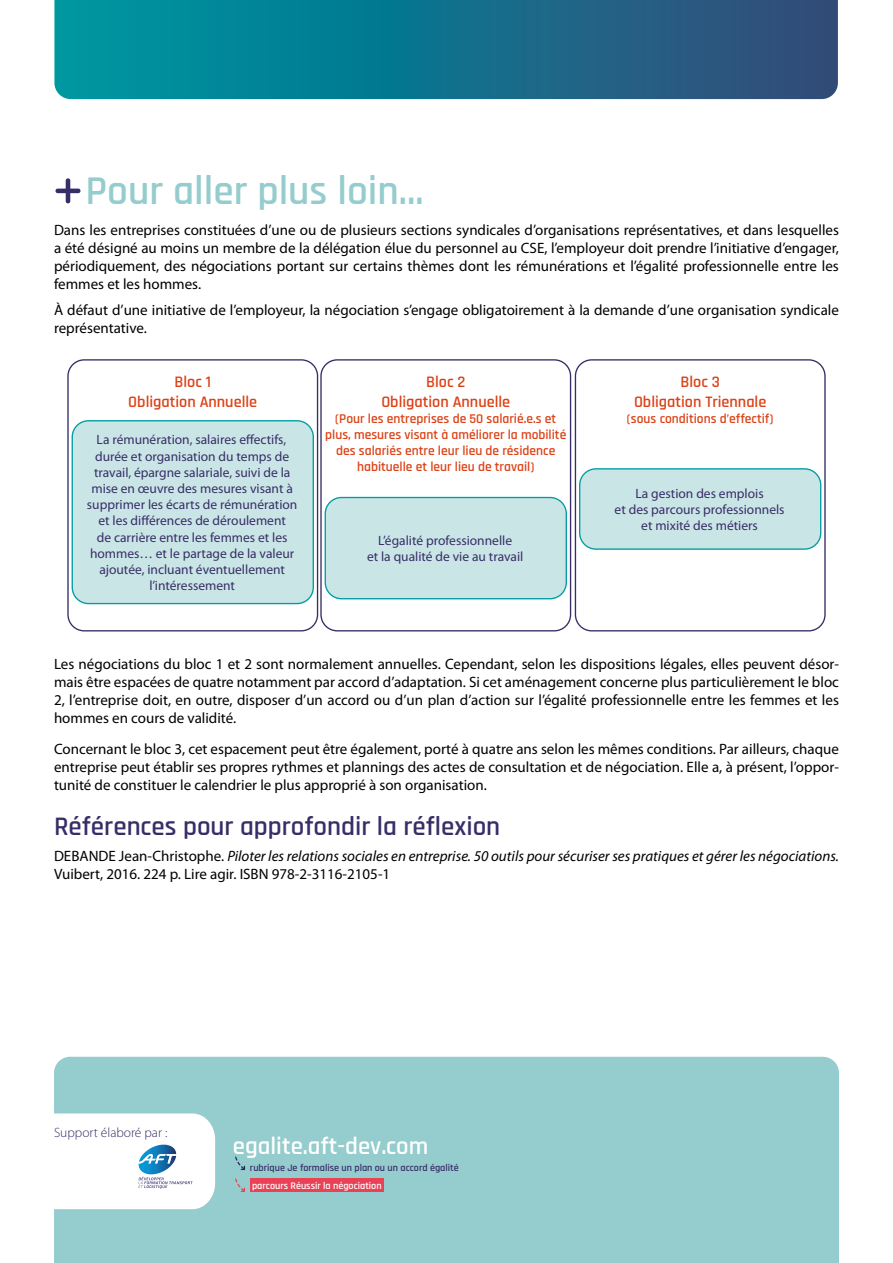
<style>
.page{position:relative;width:893px;height:1263px;background:#fff}
.page>*{position:absolute;margin:0;border:0;box-sizing:border-box;transform-origin:0 0}
.t1{font:600 41.25px "Rajdhani";color:#95cccd}
.t2{font:600 27px "Rajdhani";color:#382e67}
.t3{font:600 24.75px "Rajdhani";color:#fff}
.t4{font:600 16.2px/19.5px "Rajdhani";color:#dc4115;text-align:center}
.t5{font:15px/18px "Myriad Pro";color:#000;text-align:justify}
.t6{font:italic 15px/18px "Myriad Pro";color:#000}
.t7{font:13.5px/16.2px "Myriad Pro";color:#382e67;text-align:center}
.t8{font:600 13.5px/16.2px "Rajdhani";color:#dc4115;text-align:center}
.t9{font:300 13.5px "Myriad Pro";color:#382e67}
.t10{font:600 10.2px "Rajdhani";color:#382e67}
.t11{font:600 10.2px "Rajdhani";color:#fff}
.s1{font-style:normal}
</style>
<div class="page">
<div style="left:575px;top:359px;width:251px;height:272px;border:1px solid #382e67;border-radius:16px"></div>
<div style="left:67px;top:359px;width:251px;height:272px;border:1px solid #382e67;border-radius:16px"></div>
<svg style="left:55px;top:178px;width:26px;height:25px"></svg>
<svg style="left:54px;top:0;width:784px;height:99px;background:#13718d"></svg>
<div style="left:72px;top:421px;width:241px;height:183px;background:#cae5e6;border-radius:16px"></div>
<div style="left:72px;top:420px;width:242px;height:184px;border:1px solid #009da2;border-radius:16px"></div>
<div style="left:580px;top:469px;width:241px;height:80px;background:#cae5e6;border-radius:16px"></div>
<div style="left:579px;top:468px;width:242px;height:82px;border:1px solid #009da2;border-radius:16px"></div>
<div style="left:320px;top:359px;width:251px;height:272px;border:1px solid #382e67;border-radius:16px"></div>
<div style="left:325px;top:497px;width:241px;height:102px;background:#cae5e6;border-radius:16px"></div>
<div style="left:325px;top:497px;width:242px;height:102px;border:1px solid #009da2;border-radius:16px"></div>
<div style="left:54px;top:1057px;width:785px;height:206px;background:#95cccd"></div>
<svg style="left:54px;top:1113px;width:161px;height:96px"></svg>
<svg style="left:235px;top:1156px;width:10px;height:14px"></svg>
<div style="left:250px;top:1178px;width:134px;height:14px;background:#e94256"></div>
<svg style="left:235px;top:1178px;width:10px;height:14px"></svg>
<h1 class="t1" style="left:85px;top:166px;width:340px">Pour aller plus loin…</h1>
<p class="t5" style="left:54px;top:220px;width:786px">Dans les entreprises constituées d’une ou de plusieurs sections syndicales d’organisations représentatives, et dans lesquelles a été désigné au moins un membre de la délégation élue du personnel au CSE, l’employeur doit prendre l’initiative d’engager, périodiquement, des négociations portant sur certains thèmes dont les rémunérations et l’égalité professionnelle entre les femmes et les hommes.</p>
<p class="t5" style="left:54px;top:301px;width:786px">À défaut d’une initiative de l’employeur, la négociation s’engage obligatoirement à la demande d’une organisation syndicale représentative.</p>
<p class="t4" style="left:128px;top:373px;width:130px">Bloc 1<br>Obligation Annuelle</p>
<p class="t7" style="left:87px;top:431px;width:212px">La rémunération, salaires effectifs, durée et organisation du temps de travail, épargne salariale, suivi de la mise en œuvre des mesures visant à supprimer les écarts de rémunération et les différences de déroulement<br>de carrière entre les femmes et les hommes… et le partage de la valeur ajoutée, incluant éventuellement l’intéressement</p>
<p class="t4" style="left:381px;top:373px;width:130px">Bloc 2<br>Obligation Annuelle</p>
<p class="t8" style="left:325px;top:411px;width:243px">(Pour les entreprises de 50 salarié.e.s et plus, mesures visant à améliorer la mobilité des salariés entre leur lieu de résidence habituelle et leur lieu de travail)</p>
<p class="t7" style="left:367px;top:532px;width:158px">L’égalité professionnelle<br>et la qualité de vie au travail</p>
<p class="t4" style="left:634px;top:373px;width:134px">Bloc 3<br>Obligation Triennale</p>
<p class="t8" style="left:627px;top:411px;width:148px">(sous conditions d’effectif)</p>
<p class="t7" style="left:615px;top:485px;width:172px">La gestion des emplois<br>et des parcours professionnels et mixité des métiers</p>
<p class="t5" style="left:54px;top:655px;width:786px">Les négociations du bloc 1 et 2 sont normalement annuelles. Cependant, selon les dispositions légales, elles peuvent désor&shy;mais être espacées de quatre notamment par accord d’adaptation. Si cet aménagement concerne plus particulièrement le bloc 2, l’entreprise doit, en outre, disposer d’un accord ou d’un plan d’action sur l’égalité professionnelle entre les femmes et les hommes en cours de validité.</p>
<p class="t5" style="left:54px;top:739px;width:786px">Concernant le bloc 3, cet espacement peut être également, porté à quatre ans selon les mêmes conditions. Par ailleurs, chaque entreprise peut établir ses propres rythmes et plannings des actes de consultation et de négociation. Elle a, à présent, l’oppor&shy;tunité de constituer le calendrier le plus approprié à son organisation.</p>
<h2 class="t2" style="left:54px;top:810px;width:448px">Références pour approfondir la réflexion</h2>
<p class="t6" style="left:54px;top:847px;width:786px"><span class="s1">DEBANDE Jean-Christophe.</span> Piloter les relations sociales en entreprise. 50 outils pour sécuriser ses pratiques et gérer les négociations.<br><span class="s1">Vuibert, 2016. 224 p. Lire agir. ISBN 978-2-3116-2105-1</span></p>
<p class="t9" style="left:54px;top:1124px;width:115px">Support élaboré par :</p>
<h3 class="t3" style="left:233px;top:1131px;width:197px">egalite.aft-dev.com</h3>
<p class="t10" style="left:250px;top:1162px;width:210px">rubrique Je formalise un plan ou un accord égalité</p>
<p class="t11" style="left:252px;top:1179px;width:131px">parcours Réussir la négociation</p>
</div>
